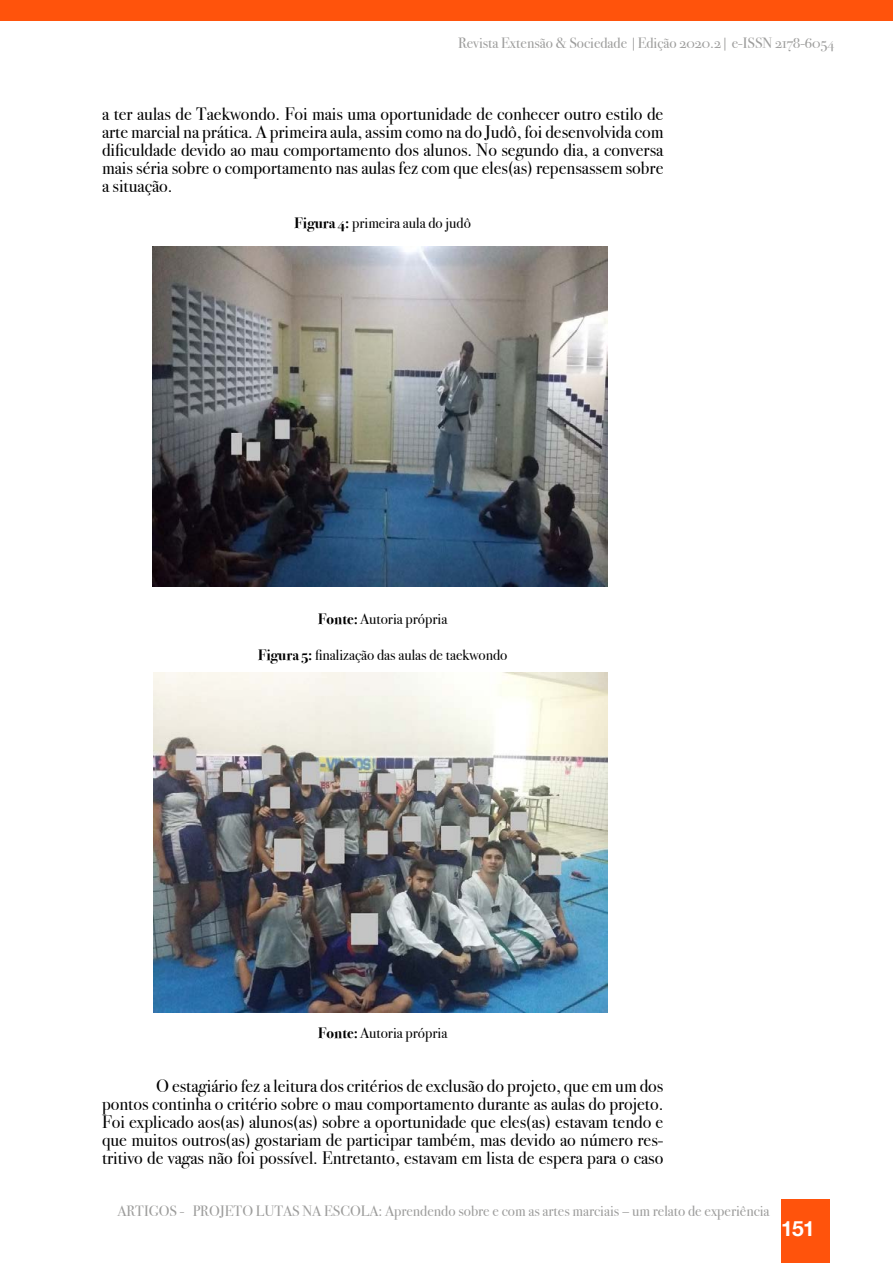
<style>
.page{position:relative;width:893px;height:1263px;background:#fff}
.page>*{position:absolute;margin:0;border:0;box-sizing:border-box;transform-origin:0 0}
.t1{font:700 21px "Helvetica Neue";color:#fff}
.t2{font:18px/18px "Bodoni Svty Two OSITCTT";color:#000;text-align:justify}
.t3{font:15px "Bodoni Svty Two OSITCTT";color:#9d9d9c}
.t4{font:15px "Bodoni Svty Two OSITCTT";color:#000}
.s1{font-weight:700}
</style>
<div class="page">
<div style="left:781px;top:1199px;width:48px;height:64px;background:#ff530c"></div>
<div style="left:0;top:0;width:893px;height:21px;background:#ff530c"></div>
<img style="left:152px;top:246px;width:455px;height:340px">
<img style="left:154px;top:672px;width:454px;height:341px">
<p class="t3" style="left:458px;top:34px;width:378px">Revista Extensão &amp; Sociedade |Edição 2020.2| e-ISSN 2178-6054</p>
<p class="t2" style="left:102px;top:105px;width:563px">a ter aulas de Taekwondo. Foi mais uma oportunidade de conhecer outro estilo de arte marcial na prática. A primeira aula, assim como na do Judô, foi desenvolvida com dificuldade devido ao mau comportamento dos alunos. No segundo dia, a conversa mais séria sobre o comportamento nas aulas fez com que eles(as) repensassem sobre a situação.</p>
<p class="t4" style="left:295px;top:214px;width:178px"><span class="s1">Figura 4:</span> primeira aula do judô</p>
<p class="t4" style="left:318px;top:610px;width:131px"><span class="s1">Fonte:</span> Autoria própria</p>
<p class="t4" style="left:258px;top:646px;width:251px"><span class="s1">Figura 5:</span> finalização das aulas de taekwondo</p>
<p class="t4" style="left:318px;top:1024px;width:131px"><span class="s1">Fonte:</span> Autoria própria</p>
<p class="t2" style="left:102px;top:1077px;width:563px;text-indent:54px">O estagiário fez a leitura dos critérios de exclusão do projeto, que em um dos pontos continha o critério sobre o mau comportamento durante as aulas do projeto.<br>Foi explicado aos(as) alunos(as) sobre a oportunidade que eles(as) estavam tendo e que muitos outros(as) gostariam de participar também, mas devido ao número res&shy;tritivo de vagas não foi possível. Entretanto, estavam em lista de espera para o caso</p>
<p class="t3" style="left:117px;top:1201px;width:654px">ARTIGOS - PROJETO LUTAS NA ESCOLA: Aprendendo sobre e com as artes marciais – um relato de experiência</p>
<p class="t1" style="left:781px;top:1216px;width:35px">151</p>
</div>
